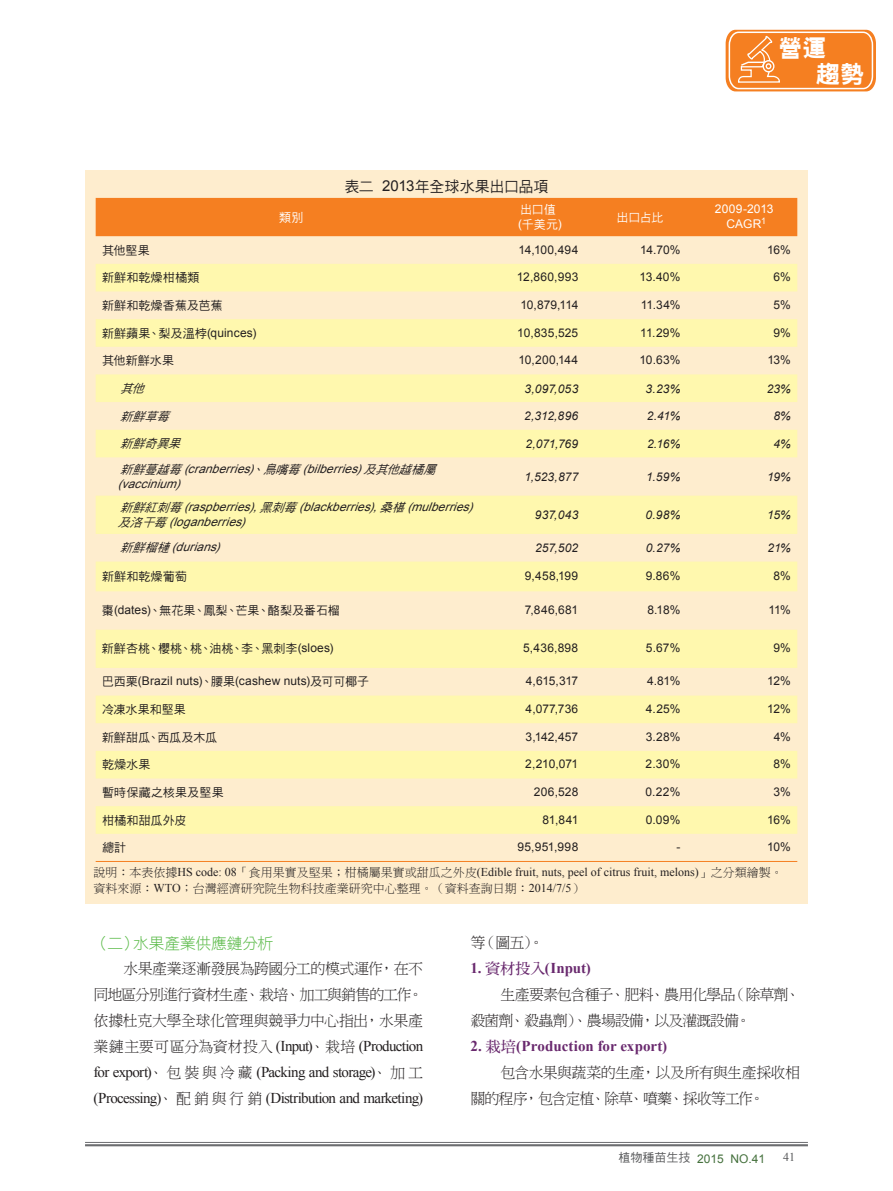
<style>
.page{position:relative;width:893px;height:1191px;background:#fff}
.page>*{position:absolute;margin:0;border:0;box-sizing:border-box;transform-origin:0 0}
.t1{font:24px/26px "DFN Hei W9 WINP BF";color:#fff}
.t2{font:15.75px "DF Hei W3 WINP BF";letter-spacing:-.005em;color:#59ba47}
.t3{font:15px/25.8px "DF Ming W3 WIN BF";letter-spacing:-.06em;color:#231f20}
.t4{font:15px/25.8px "Times New Roman";letter-spacing:-.045em;color:#231f20;text-align:justify}
.t5{font:700 15px "Times New Roman";color:#69296e}
.t6{font:15px "DF Hei W5 WIN BF";letter-spacing:-.015em;color:#231f20}
.t7{font:12px "Arial";letter-spacing:.01em;color:#231f20}
.t8{font:12px "DF Hei W5 WIN BF";letter-spacing:.01em;color:#231f20}
.t9{font:italic 12px/15px "Arial";color:#231f20}
.t10{font:italic 12px "Arial";letter-spacing:.005em;color:#231f20}
.t11{font:12px "Times New Roman";color:#231f20}
.t12{font:12px "DF Ming W3 WIN BF";color:#231f20}
.t13{font:12px "Arial";color:#44703c}
.t14{font:12px/15px "DF Hei W5 WIN BF";letter-spacing:-.02em;color:#fff}
.t15{font:12px/15px "Arial";letter-spacing:.015em;color:#fff;text-align:center}
.t16{font:italic 12px "DF Hei W5 WIN BF";color:#231f20}
.t17{font:12px "Times New Roman";color:#57585a}
.s1{font-family:"Arial"}
.s2{font-family:"DF Hei W5 WIN BF"}
.s3{font-family:"DF Ming W3 WIN BF"}
.s4{font-family:"Times New Roman"}
.s5{font-family:"P Ming Li U"}
.s6{font-family:"DF Ming W7 WIN BF";font-weight:400}
.s7{font-family:"DF Hei W5 WIN BF";color:#57585a}
</style>
<div class="page">
<hr style="left:85px;top:1142px;width:723px;height:1px;background:#6c6d70">
<hr style="left:85px;top:1144px;width:723px;height:2px;background:#6c6d70">
<svg style="left:726px;top:30px;width:150px;height:61px;background:#f68d39"></svg>
<div style="left:85px;top:170px;width:723px;height:733px;background:#feedce"></div>
<div style="left:96px;top:198px;width:701px;height:38px;background:#f57f21"></div>
<svg style="left:96px;top:264px;width:701px;height:570px;fill:#fff8ae"></svg>
<hr style="left:96px;top:861px;width:391px;height:1px;background:#f57f21">
<hr style="left:487px;top:861px;width:102px;height:1px;background:#f57f21">
<hr style="left:589px;top:861px;width:102px;height:1px;background:#f57f21">
<hr style="left:691px;top:861px;width:106px;height:1px;background:#f57f21">
<p class="t6" style="left:344px;top:179px;width:206px">表二 <span class="s1">2013</span>年全球水果出口品項</p>
<h1 class="t1" style="left:816px;top:35px;width:49px;text-indent:-38px">營運<br>趨勢</h1>
<p class="t14" style="left:279px;top:209px;width:26px">類別</p>
<p class="t14" style="left:518px;top:202px;width:45px">出口值<br><span class="s1">(</span>千美元<span class="s1">)</span></p>
<p class="t14" style="left:617px;top:209px;width:48px">出口占比</p>
<p class="t15" style="left:715px;top:201px;width:60px">2009-2013<br>CAGR<sup>1</sup></p>
<p class="t8" style="left:102px;top:244px;width:49px">其他堅果</p>
<p class="t7" style="left:519px;top:241px;width:61px">14,100,494</p>
<p class="t7" style="left:640px;top:241px;width:42px">14.70%</p>
<p class="t7" style="left:767px;top:241px;width:25px">16%</p>
<p class="t8" style="left:102px;top:272px;width:99px">新鮮和乾燥柑橘類</p>
<p class="t7" style="left:517px;top:269px;width:63px">12,860,993</p>
<p class="t7" style="left:639px;top:269px;width:42px">13.40%</p>
<p class="t7" style="left:773px;top:269px;width:19px">6%</p>
<p class="t8" style="left:102px;top:299px;width:122px">新鮮和乾燥香蕉及芭蕉</p>
<p class="t7" style="left:520px;top:297px;width:59px">10,879,114</p>
<p class="t7" style="left:641px;top:297px;width:41px">11.34%</p>
<p class="t7" style="left:774px;top:297px;width:19px">5%</p>
<p class="t8" style="left:102px;top:327px;width:156px">新鮮蘋果、梨及溫桲<span class="s1">(quinces)</span></p>
<p class="t7" style="left:517px;top:324px;width:62px">10,835,525</p>
<p class="t7" style="left:640px;top:324px;width:42px">11.29%</p>
<p class="t7" style="left:773px;top:324px;width:19px">9%</p>
<p class="t8" style="left:102px;top:354px;width:74px">其他新鮮水果</p>
<p class="t7" style="left:518px;top:352px;width:61px">10,200,144</p>
<p class="t7" style="left:639px;top:352px;width:42px">10.63%</p>
<p class="t7" style="left:767px;top:352px;width:25px">13%</p>
<p class="t16" style="left:120px;top:382px;width:29px">其他</p>
<p class="t10" style="left:524px;top:380px;width:55px">3,097,053</p>
<p class="t10" style="left:646px;top:380px;width:36px">3.23%</p>
<p class="t10" style="left:767px;top:380px;width:26px">23%</p>
<p class="t16" style="left:120px;top:410px;width:54px">新鮮草莓</p>
<p class="t10" style="left:524px;top:408px;width:56px">2,312,896</p>
<p class="t10" style="left:647px;top:408px;width:35px">2.41%</p>
<p class="t10" style="left:773px;top:408px;width:19px">8%</p>
<p class="t16" style="left:120px;top:437px;width:66px">新鮮奇異果</p>
<p class="t10" style="left:526px;top:436px;width:54px">2,071,769</p>
<p class="t10" style="left:647px;top:436px;width:35px">2.16%</p>
<p class="t10" style="left:774px;top:436px;width:19px">4%</p>
<p class="t9" style="left:118px;top:461px;width:324px"><span class="s2">新鮮蔓越莓</span> (cranberries)<span class="s2">、鳥嘴莓</span> (bilberries) <span class="s2">及其他越橘屬</span>(vaccinium)</p>
<p class="t10" style="left:524px;top:469px;width:55px">1,523,877</p>
<p class="t10" style="left:646px;top:469px;width:36px">1.59%</p>
<p class="t10" style="left:767px;top:469px;width:25px">19%</p>
<p class="t9" style="left:118px;top:499px;width:362px"><span class="s2">新鮮紅刺莓</span> (raspberries), <span class="s2">黑刺莓</span> (blackberries), <span class="s2">桑椹</span> (mulberries)<span class="s2">及洛干莓</span> (loganberries)</p>
<p class="t10" style="left:535px;top:507px;width:45px">937,043</p>
<p class="t10" style="left:645px;top:507px;width:36px">0.98%</p>
<p class="t10" style="left:767px;top:507px;width:25px">15%</p>
<p class="t9" style="left:120px;top:540px;width:106px"><span class="s2">新鮮榴槤</span> (durians)</p>
<p class="t10" style="left:535px;top:540px;width:45px">257,502</p>
<p class="t10" style="left:646px;top:540px;width:36px">0.27%</p>
<p class="t10" style="left:767px;top:540px;width:25px">21%</p>
<p class="t8" style="left:102px;top:570px;width:86px">新鮮和乾燥葡萄</p>
<p class="t7" style="left:525px;top:568px;width:55px">9,458,199</p>
<p class="t7" style="left:646px;top:568px;width:36px">9.86%</p>
<p class="t7" style="left:774px;top:568px;width:19px">8%</p>
<p class="t8" style="left:102px;top:604px;width:239px">棗<span class="s1">(dates)</span>、無花果、鳳梨、芒果、酪梨及番石榴</p>
<p class="t7" style="left:525px;top:602px;width:55px">7,846,681</p>
<p class="t7" style="left:647px;top:602px;width:34px">8.18%</p>
<p class="t7" style="left:768px;top:602px;width:24px">11%</p>
<p class="t8" style="left:102px;top:643px;width:233px">新鮮杏桃、櫻桃、桃、油桃、李、黑刺李<span class="s1">(sloes)</span></p>
<p class="t7" style="left:523px;top:640px;width:57px">5,436,898</p>
<p class="t7" style="left:646px;top:640px;width:36px">5.67%</p>
<p class="t7" style="left:773px;top:640px;width:19px">9%</p>
<p class="t7" style="left:102px;top:673px;width:269px"><span class="s2">巴西栗</span>(Brazil nuts)<span class="s2">、腰果</span>(cashew nuts)<span class="s2">及可可椰子</span></p>
<p class="t7" style="left:526px;top:673px;width:54px">4,615,317</p>
<p class="t7" style="left:647px;top:673px;width:35px">4.81%</p>
<p class="t7" style="left:767px;top:673px;width:25px">12%</p>
<p class="t8" style="left:102px;top:703px;width:85px">冷凍水果和堅果</p>
<p class="t7" style="left:526px;top:701px;width:54px">4,077,736</p>
<p class="t7" style="left:646px;top:701px;width:36px">4.25%</p>
<p class="t7" style="left:767px;top:701px;width:25px">12%</p>
<p class="t8" style="left:102px;top:731px;width:117px">新鮮甜瓜、西瓜及木瓜</p>
<p class="t7" style="left:526px;top:728px;width:54px">3,142,457</p>
<p class="t7" style="left:646px;top:728px;width:36px">3.28%</p>
<p class="t7" style="left:774px;top:728px;width:18px">4%</p>
<p class="t8" style="left:102px;top:758px;width:50px">乾燥水果</p>
<p class="t7" style="left:525px;top:756px;width:55px">2,210,071</p>
<p class="t7" style="left:646px;top:756px;width:36px">2.30%</p>
<p class="t7" style="left:774px;top:756px;width:19px">8%</p>
<p class="t8" style="left:102px;top:786px;width:123px">暫時保藏之核果及堅果</p>
<p class="t7" style="left:534px;top:784px;width:46px">206,528</p>
<p class="t7" style="left:645px;top:784px;width:36px">0.22%</p>
<p class="t7" style="left:774px;top:784px;width:19px">3%</p>
<p class="t8" style="left:102px;top:814px;width:86px">柑橘和甜瓜外皮</p>
<p class="t7" style="left:542px;top:811px;width:37px">81,841</p>
<p class="t7" style="left:646px;top:811px;width:36px">0.09%</p>
<p class="t7" style="left:767px;top:811px;width:25px">16%</p>
<p class="t8" style="left:102px;top:841px;width:26px">總計</p>
<p class="t7" style="left:517px;top:839px;width:62px">95,951,998</p>
<p class="t7" style="left:676px;top:839px;width:5px">-</p>
<p class="t7" style="left:767px;top:839px;width:25px">10%</p>
<p class="t11" style="left:94px;top:863px;width:691px"><span class="s3">說明：本表依據</span>HS code: 08<span class="s3">「食用果實及堅果；柑橘屬果實或甜瓜之外皮</span>(Edible fruit, nuts, peel of citrus fruit, melons)<span class="s3">」之分類繪製。</span></p>
<p class="t12" style="left:94px;top:882px;width:491px">資料來源：<span class="s4">WTO</span><span class="s5">；</span>台灣經濟研究院生物科技產業研究中心整理。（資料查詢日期：<span class="s4">2014/7/5</span>）</p>
<h2 class="t2" style="left:94px;top:935px;width:181px">（二）水果產業供應鏈分析</h2>
<p class="t3" style="left:94px;top:956px;width:331px;text-align:justify;text-indent:30px">水果產業逐漸發展為跨國分工的模式運作，在不同地區分別進行資材生產、栽培、加工與銷售的工作。依據杜克大學全球化管理與競爭力中心指出，水果產</p>
<p class="t4" style="left:94px;top:1032px;width:331px"><span class="s3">業鏈主要可區分為資材投入</span> (Input)<span class="s3">、栽培</span> (Production for export)<span class="s3">、包裝與冷藏</span> (Packing and storage)<span class="s3">、加工</span>(Processing)<span class="s3">、配銷與行銷</span> (Distribution and marketing)</p>
<p class="t3" style="left:470px;top:930px;width:75px">等（圖五）。</p>
<p class="t5" style="left:470px;top:958px;width:122px">1. <span class="s6">資材投入</span>(Input)</p>
<p class="t3" style="left:470px;top:981px;width:331px;text-indent:30px">生產要素包含種子、肥料、農用化學品（除草劑、殺菌劑、殺蟲劑）、農場設備，以及灌溉設備。</p>
<p class="t5" style="left:470px;top:1035px;width:198px">2. <span class="s6">栽培</span>(Production for export)</p>
<p class="t3" style="left:470px;top:1059px;width:331px;text-indent:30px">包含水果與蔬菜的生產，以及所有與生產採收相關的程序，包含定植、除草、噴藥、採收等工作。</p>
<p class="t13" style="left:618px;top:1150px;width:148px"><span class="s7">植物種苗生技</span> 2015 NO.41</p>
<p class="t17" style="left:783px;top:1149px;width:13px">41</p>
</div>
